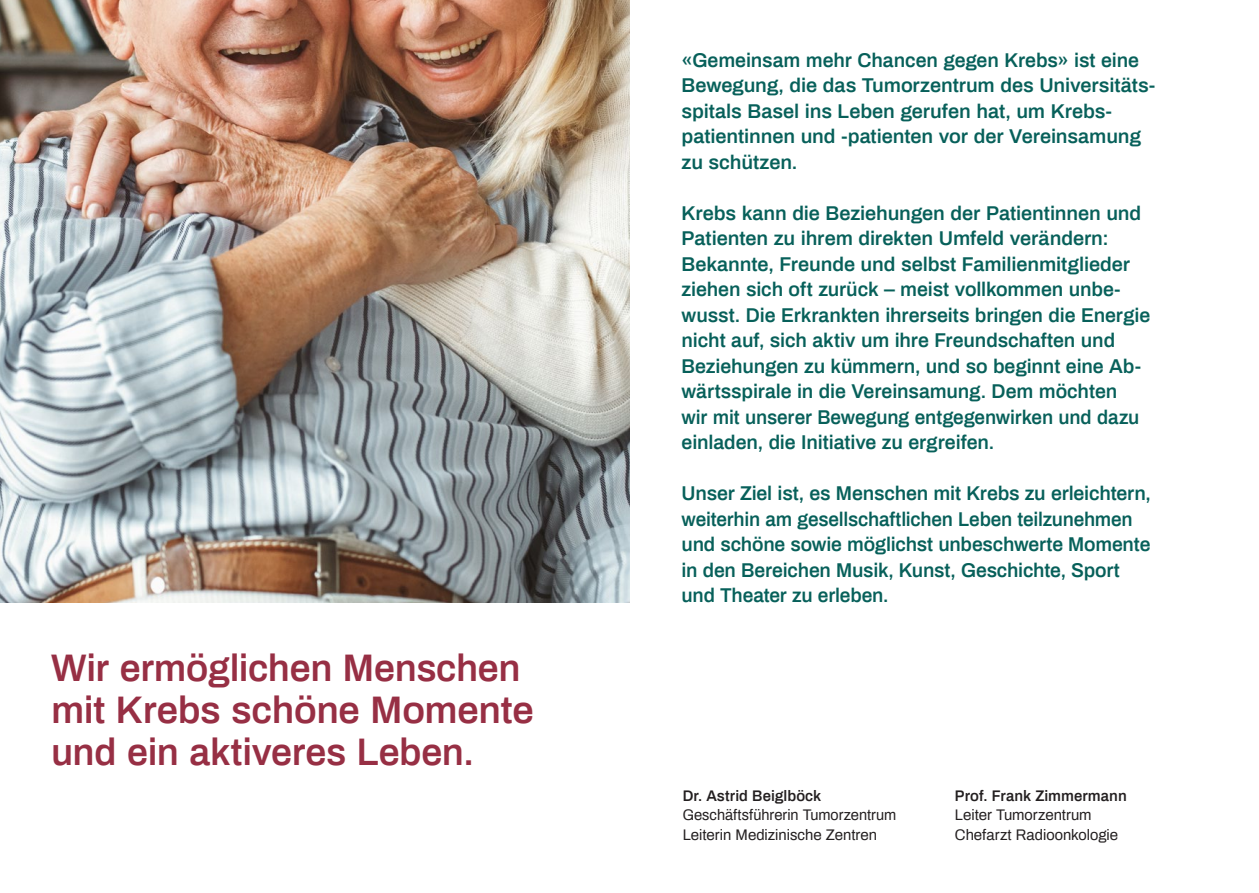
<style>
.page{position:relative;width:1259px;height:893px;background:#fff}
.page>*{position:absolute;margin:0;border:0;box-sizing:border-box;transform-origin:0 0}
.t1{font:600 37.5px/42px "Archivo";letter-spacing:-.01em;color:#972f44}
.t2{font:600 19.5px/25.5px "Archivo";letter-spacing:-.005em;color:#07605a}
.t3{font:15px/19.5px "Archivo";color:#231f20}
.t4{font:600 15px "Archivo";letter-spacing:.005em;color:#231f20}
</style>
<div class="page">
<img style="left:0;top:0;width:629px;height:602px">
<h1 class="t1" style="left:51px;top:644px;width:484px">Wir ermöglichen Menschen mit Krebs schöne Momente und ein aktiveres Leben.</h1>
<p class="t2" style="left:681px;top:46px;width:475px">«Gemeinsam mehr Chancen gegen Krebs» ist eine Bewegung, die das Tumorzentrum des Universitäts&shy;spitals Basel ins Leben gerufen hat, um Krebs&shy;patientinnen und -patienten vor der Vereinsamung zu schützen.</p>
<p class="t2" style="left:681px;top:199px;width:470px">Krebs kann die Beziehungen der Patientinnen und Patienten zu ihrem direkten Umfeld verändern:<br>Bekannte, Freunde und selbst Familienmitglieder ziehen sich oft zurück – meist vollkommen unbe&shy;wusst. Die Erkrankten ihrerseits bringen die Energie nicht auf, sich aktiv um ihre Freundschaften und Beziehungen zu kümmern, und so beginnt eine Ab&shy;wärtsspirale in die Vereinsamung. Dem möchten<br>wir mit unserer Bewegung entgegenwirken und dazu einladen, die Initiative zu ergreifen.</p>
<p class="t2" style="left:681px;top:479px;width:471px">Unser Ziel ist, es Menschen mit Krebs zu erleichtern, weiterhin am gesellschaftlichen Leben teilzunehmen und schöne sowie möglichst unbeschwerte Momente in den Bereichen Musik, Kunst, Geschichte, Sport und Theater zu erleben.</p>
<p class="t4" style="left:682px;top:785px;width:140px">Dr. Astrid Beiglböck</p>
<p class="t3" style="left:682px;top:804px;width:215px">Geschäftsführerin Tumorzentrum<br>Leiterin Medizinische Zentren</p>
<p class="t4" style="left:955px;top:785px;width:173px">Prof. Frank Zimmermann</p>
<p class="t3" style="left:955px;top:804px;width:165px">Leiter Tumorzentrum<br>Chefarzt Radioonkologie</p>
</div>
